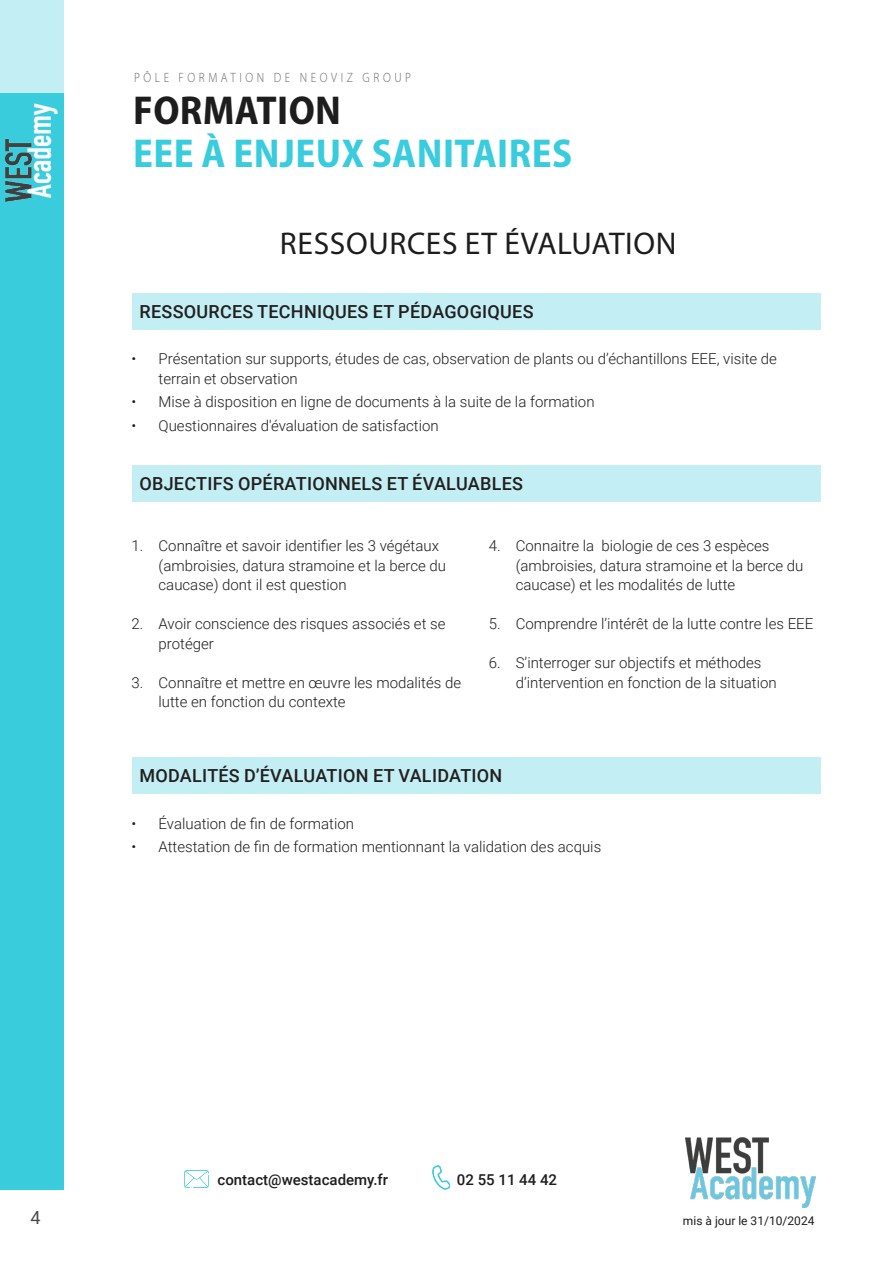
<style>
.page{position:relative;width:893px;height:1263px;background:#fff}
.page>*{position:absolute;margin:0;border:0;box-sizing:border-box;transform-origin:0 0}
.t1{font:700 semi-condensed 40.5px "Myriad Pro";letter-spacing:.01em;color:#38ccdd}
.t2{font:700 semi-condensed 40.5px "Myriad Pro";letter-spacing:.01em;color:#1d1d1d}
.t3{font:31.5px "Myriad Pro";letter-spacing:.02em;color:#1d1d1d}
.Sous_titre_Conqueris{font:500 18px "Roboto";letter-spacing:.015em;color:#231f20}
.t4{font:18px "Roboto";color:#494949}
.t5{font:300 15px/19.5px "Roboto";color:#1d1d1d}
.t6{font:500 15px "Roboto";color:#1d1d1d}
.t7{font:300 13.5px "Myriad Pro";letter-spacing:.31em;color:#666;scale:.86 1}
.t8{font:12px "Roboto";color:#1d1d1d}
</style>
<div class="page">
<div style="left:0;top:93px;width:63px;height:1097px;background:#38ccdd"></div>
<div style="left:0;top:0;width:63px;height:93px;background:#c3eff4"></div>
<img style="left:5px;top:103px;width:53px;height:98px">
<img style="left:433px;top:1166px;width:16px;height:24px">
<img style="left:685px;top:1137px;width:130px;height:70px">
<img style="left:184px;top:1170px;width:25px;height:17px">
<div style="left:132px;top:465px;width:688px;height:36px;background:#c3eff4"></div>
<div style="left:132px;top:758px;width:688px;height:36px;background:#c3eff4"></div>
<div style="left:132px;top:293px;width:689px;height:36px;background:#c3eff4"></div>
<p class="t7" style="left:134px;top:69px;width:324px">PÔLE FORMATION DE NEOVIZ GROUP</p>
<p class="t2" style="left:133px;top:84px;width:209px">FORMATION</p>
<p class="t1" style="left:133px;top:128px;width:440px">EEE À ENJEUX SANITAIRES</p>
<p class="t3" style="left:280px;top:224px;width:398px">RESSOURCES ET ÉVALUATION</p>
<p class="Sous_titre_Conqueris" style="left:140px;top:299px;width:395px">RESSOURCES TECHNIQUES ET PÉDAGOGIQUES</p>
<p class="t5" style="left:159px;top:348px;width:620px;text-indent:-27px">• Présentation sur supports, études de cas, observation de plants ou d’échantillons EEE, visite de terrain et observation</p>
<p class="t5" style="left:132px;top:392px;width:464px">• Mise à disposition en ligne de documents à la suite de la formation</p>
<p class="t5" style="left:132px;top:415px;width:309px">• Questionnaires d'évaluation de satisfaction</p>
<p class="Sous_titre_Conqueris" style="left:139px;top:471px;width:385px">OBJECTIFS OPÉRATIONNELS ET ÉVALUABLES</p>
<p class="t5" style="left:159px;top:536px;width:289px;text-indent:-27px">1. Connaître et savoir identifier les 3 végétaux (ambroisies, datura stramoine et la berce du caucase) dont il est question</p>
<p class="t5" style="left:159px;top:614px;width:288px;text-indent:-27px">2. Avoir conscience des risques associés et se protéger</p>
<p class="t5" style="left:159px;top:672px;width:304px;text-indent:-27px">3. Connaître et mettre en œuvre les modalités de lutte en fonction du contexte</p>
<p class="t5" style="left:516px;top:536px;width:289px;text-indent:-27px">4. Connaitre la biologie de ces 3 espèces (ambroisies, datura stramoine et la berce du caucase) et les modalités de lutte</p>
<p class="t5" style="left:489px;top:614px;width:326px">5. Comprendre l’intérêt de la lutte contre les EEE</p>
<p class="t5" style="left:516px;top:653px;width:262px;text-indent:-27px">6. S’interroger sur objectifs et méthodes d’intervention en fonction de la situation</p>
<p class="Sous_titre_Conqueris" style="left:139px;top:763px;width:364px">MODALITÉS D’ÉVALUATION ET VALIDATION</p>
<p class="t5" style="left:132px;top:813px;width:224px">• Évaluation de fin de formation</p>
<p class="t5" style="left:132px;top:837px;width:471px">• Attestation de fin de formation mentionnant la validation des acquis</p>
<p class="t4" style="left:30px;top:1205px;width:12px">4</p>
<p class="t6" style="left:218px;top:1169px;width:172px">contact@westacademy.fr</p>
<p class="t6" style="left:457px;top:1169px;width:102px">02 55 11 44 42</p>
<p class="t8" style="left:683px;top:1212px;width:133px">mis à jour le 31/10/2024</p>
</div>
